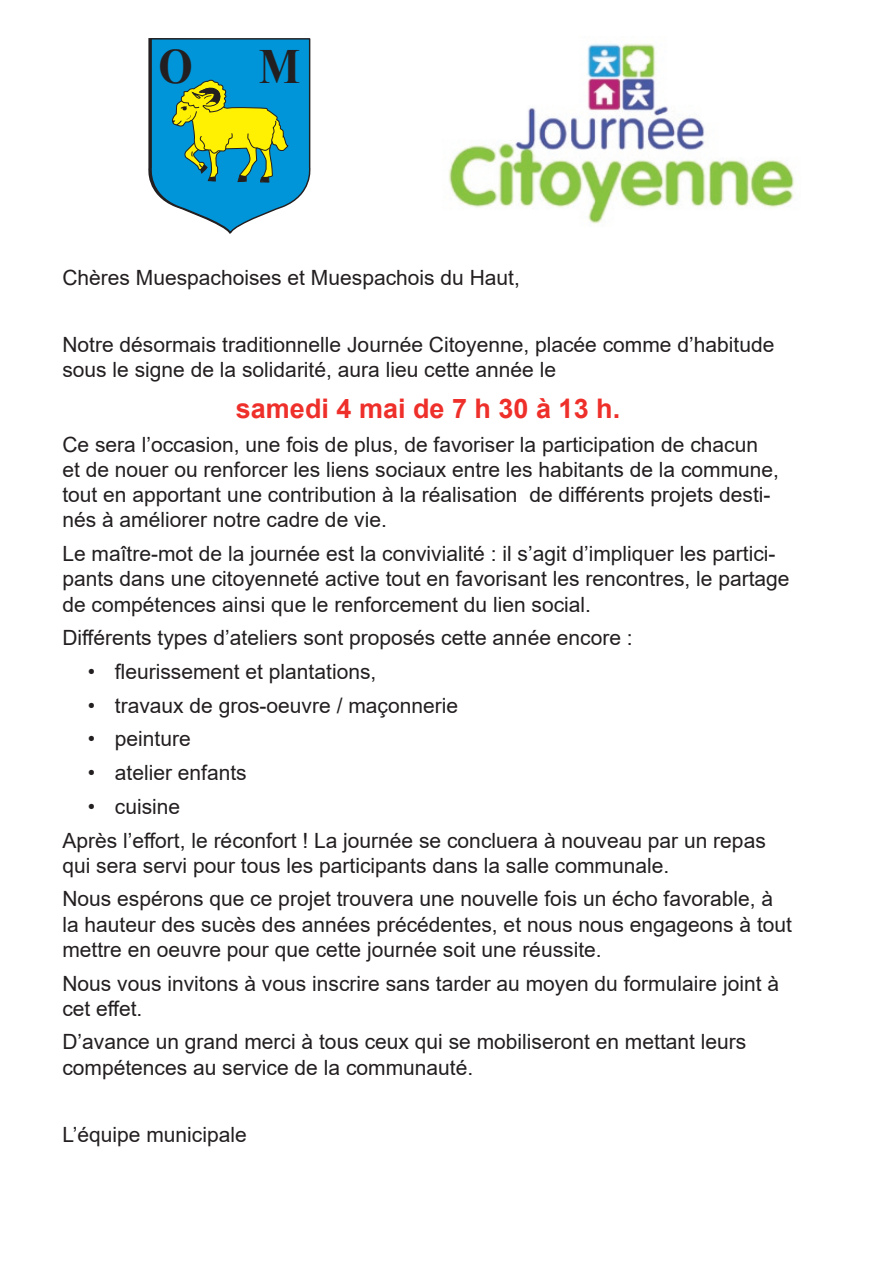
<style>
.page{position:relative;width:893px;height:1263px;background:#fff}
.page>*{position:absolute;margin:0;border:0;box-sizing:border-box;transform-origin:0 0}
.t1{font:700 49.2px "Times New Roman";color:#231f20;scale:.9 1}
.t2{font:700 49.2px "Times New Roman";color:#231f20;scale:.89 1}
.t3{font:700 27px "Arial";color:#ee2f2a}
.t4{font:21px/25.2px "Arial";color:#231f20}
</style>
<div class="page">
<img style="left:448px;top:43px;width:347px;height:181px">
<svg style="left:148px;top:38px;width:163px;height:196px"></svg>
<h1 class="t1" style="left:159px;top:32px;width:40px">O</h1>
<h1 class="t2" style="left:259px;top:32px;width:48px">M</h1>
<p class="t4" style="left:62px;top:264px;width:459px">Chères Muespachoises et Muespachois du Haut,</p>
<p class="t4" style="left:62px;top:332px;width:713px">Notre désormais traditionnelle Journée Citoyenne, placée comme d’habitude sous le signe de la solidarité, aura lieu cette année le</p>
<p class="t3" style="left:236px;top:390px;width:386px">samedi 4 mai de 7 h 30 à 13 h.</p>
<p class="t4" style="left:62px;top:432px;width:718px">Ce sera l’occasion, une fois de plus, de favoriser la participation de chacun et de nouer ou renforcer les liens sociaux entre les habitants de la commune, tout en apportant une contribution à la réalisation de différents projets desti&shy;nés à améliorer notre cadre de vie.</p>
<p class="t4" style="left:62px;top:541px;width:729px">Le maître-mot de la journée est la convivialité : il s’agit d’impliquer les partici&shy;pants dans une citoyenneté active tout en favorisant les rencontres, le partage de compétences ainsi que le renforcement du lien social.</p>
<p class="t4" style="left:62px;top:625px;width:572px">Différents types d’ateliers sont proposés cette année encore :</p>
<p class="t4" style="left:88px;top:659px;width:290px">• fleurissement et plantations,</p>
<p class="t4" style="left:88px;top:693px;width:372px">• travaux de gros-oeuvre / maçonnerie</p>
<p class="t4" style="left:88px;top:726px;width:104px">• peinture</p>
<p class="t4" style="left:88px;top:760px;width:160px">• atelier enfants</p>
<p class="t4" style="left:62px;top:789px;width:705px;line-height:33.8px;text-indent:26px">• cuisine<br>Après l’effort, le réconfort ! La journée se concluera à nouveau par un repas</p>
<p class="t4" style="left:62px;top:848px;width:712px;line-height:33.8px">qui sera servi pour tous les participants dans la salle communale.<br>Nous espérons que ce projet trouvera une nouvelle fois un écho favorable, à</p>
<p class="t4" style="left:62px;top:911px;width:731px">la hauteur des sucès des années précédentes, et nous nous engageons à tout mettre en oeuvre pour que cette journée soit une réussite.</p>
<p class="t4" style="left:62px;top:970px;width:718px">Nous vous invitons à vous inscrire sans tarder au moyen du formulaire joint à cet effet.</p>
<p class="t4" style="left:62px;top:1029px;width:685px">D’avance un grand merci à tous ceux qui se mobiliseront en mettant leurs compétences au service de la communauté.</p>
<p class="t4" style="left:62px;top:1122px;width:186px">L’équipe municipale</p>
</div>
